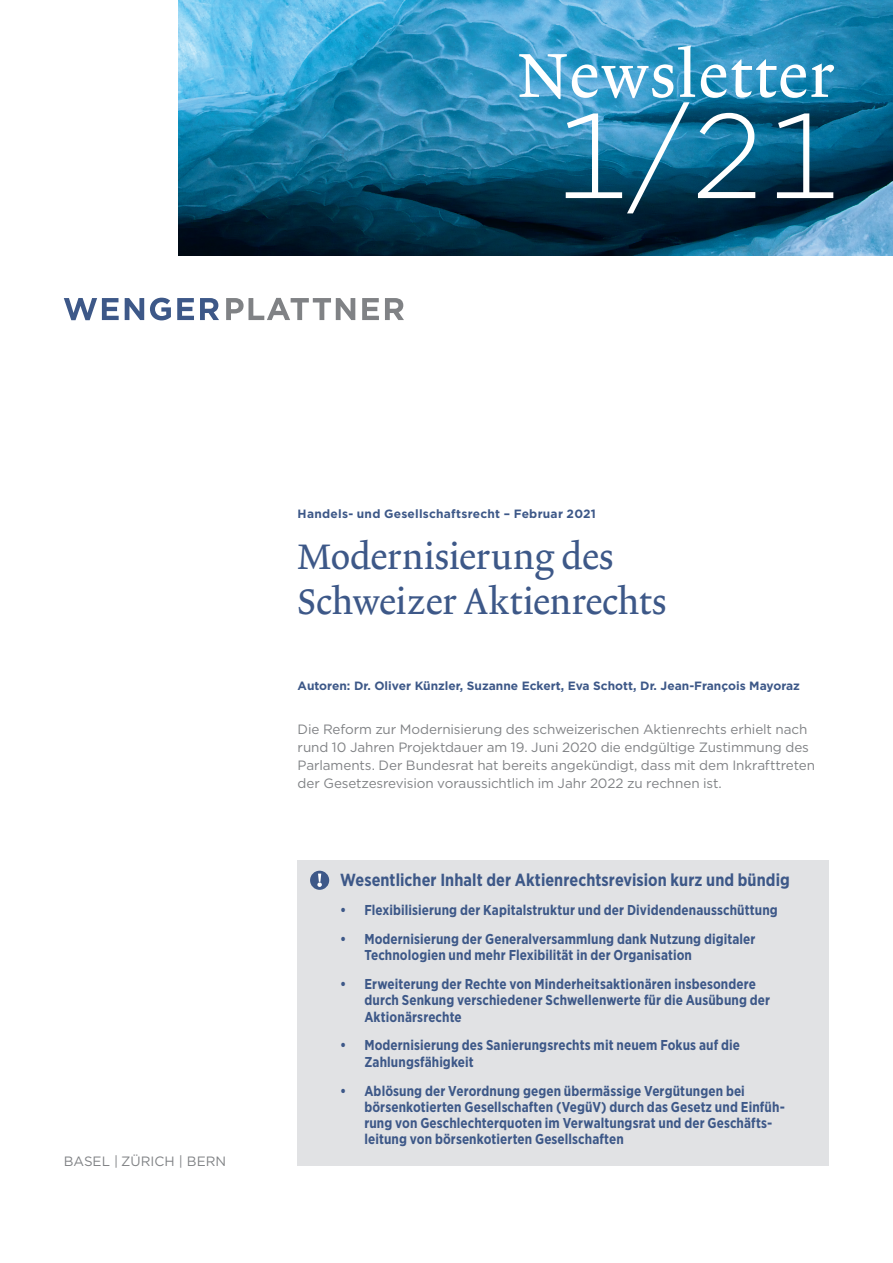
<style>
.page{position:relative;width:893px;height:1263px;background:#fff}
.page>*{position:absolute;margin:0;border:0;box-sizing:border-box;transform-origin:0 0}
.t1{font:300 120px "Gotham";color:#fff}
.t2{font:63px "Lexicon No 2 Roman A";letter-spacing:.02em;color:#fff}
.t3{font:36px/45px "Lexicon No 2 Roman A";letter-spacing:-.005em;color:#3d5888}
.t4{font:700 17.55px "Gotham Narrow";letter-spacing:.005em;color:#3d5888;scale:.94 1}
.t5{font:700 14.25px/16.2px "Gotham Narrow";letter-spacing:.01em;color:#3d5888;scale:.94 1}
.t6{font:13.5px/18px "Gotham";letter-spacing:-.01em;color:#808285}
.t7{font:700 12px "Gotham";color:#3d5888}
.t8{font:700 12px "Gotham";letter-spacing:.02em;color:#3d5888}
</style>
<div class="page">
<div style="left:298px;top:860px;width:531px;height:306px;background:#e1e2e4"></div>
<div style="left:310px;top:871px;width:19px;height:19px;background:#3d5888;border-radius:50%"></div>
<svg style="left:317px;top:873px;width:5px;height:14px"></svg>
<img style="left:179px;top:0;width:714px;height:255px">
<svg style="left:64px;top:298px;width:55px;height:22px"></svg>
<svg style="left:125px;top:298px;width:19px;height:22px"></svg>
<svg style="left:150px;top:298px;width:21px;height:22px"></svg>
<svg style="left:177px;top:298px;width:17px;height:22px"></svg>
<svg style="left:200px;top:298px;width:19px;height:22px"></svg>
<svg style="left:226px;top:298px;width:129px;height:22px"></svg>
<svg style="left:362px;top:298px;width:17px;height:22px"></svg>
<svg style="left:385px;top:298px;width:19px;height:22px"></svg>
<h2 class="t2" style="left:518px;top:39px;width:318px">Newsletter</h2>
<h1 class="t1" style="left:555px;top:80px;width:285px">1/21</h1>
<p class="t6" style="left:64px;top:1152px;width:164px">BASEL | ZÜRICH | BERN</p>
<p class="t8" style="left:298px;top:506px;width:300px">Handels- und Gesellschaftsrecht – Februar 2021</p>
<h3 class="t3" style="left:298px;top:536px;width:371px">Modernisierung des<br>Schweizer Aktienrechts</h3>
<p class="t7" style="left:298px;top:677px;width:504px">Autoren: Dr. Oliver Künzler, Suzanne Eckert, Eva Schott, Dr. Jean-François Mayoraz</p>
<p class="t6" style="left:298px;top:720px;width:519px">Die Reform zur Modernisierung des schweizerischen Aktienrechts erhielt nach rund 10 Jahren Projektdauer am 19. Juni 2020 die endgültige Zustimmung des Parlaments. Der Bundesrat hat bereits angekündigt, dass mit dem Inkrafttreten der Gesetzesrevision voraussichtlich im Jahr 2022 zu rechnen ist.</p>
<p class="t4" style="left:340px;top:868px;width:480px">Wesentlicher Inhalt der Aktienrechtsrevision kurz und bündig</p>
<p class="t5" style="left:340px;top:902px;width:467px">• Flexibilisierung der Kapitalstruktur und der Dividendenausschüttung</p>
<p class="t5" style="left:364px;top:931px;width:418px;text-indent:-24px">• Modernisierung der Generalversammlung dank Nutzung digitaler<br>Technologien und mehr Flexibilität in der Organisation</p>
<p class="t5" style="left:364px;top:976px;width:433px;text-indent:-24px">• Erweiterung der Rechte von Minderheitsaktionären insbesondere durch Senkung verschiedener Schwellenwerte für die Ausübung der<br>Aktionärsrechte</p>
<p class="t5" style="left:364px;top:1037px;width:401px;text-indent:-24px">• Modernisierung des Sanierungsrechts mit neuem Fokus auf die<br>Zahlungsfähigkeit</p>
<p class="t5" style="left:364px;top:1082px;width:449px;text-indent:-24px">• Ablösung der Verordnung gegen übermässige Vergütungen bei börsenkotierten Gesellschaften (VegüV) durch das Gesetz und Einfüh&shy;rung von Geschlechterquoten im Verwaltungsrat und der Geschäfts&shy;leitung von börsenkotierten Gesellschaften</p>
</div>
